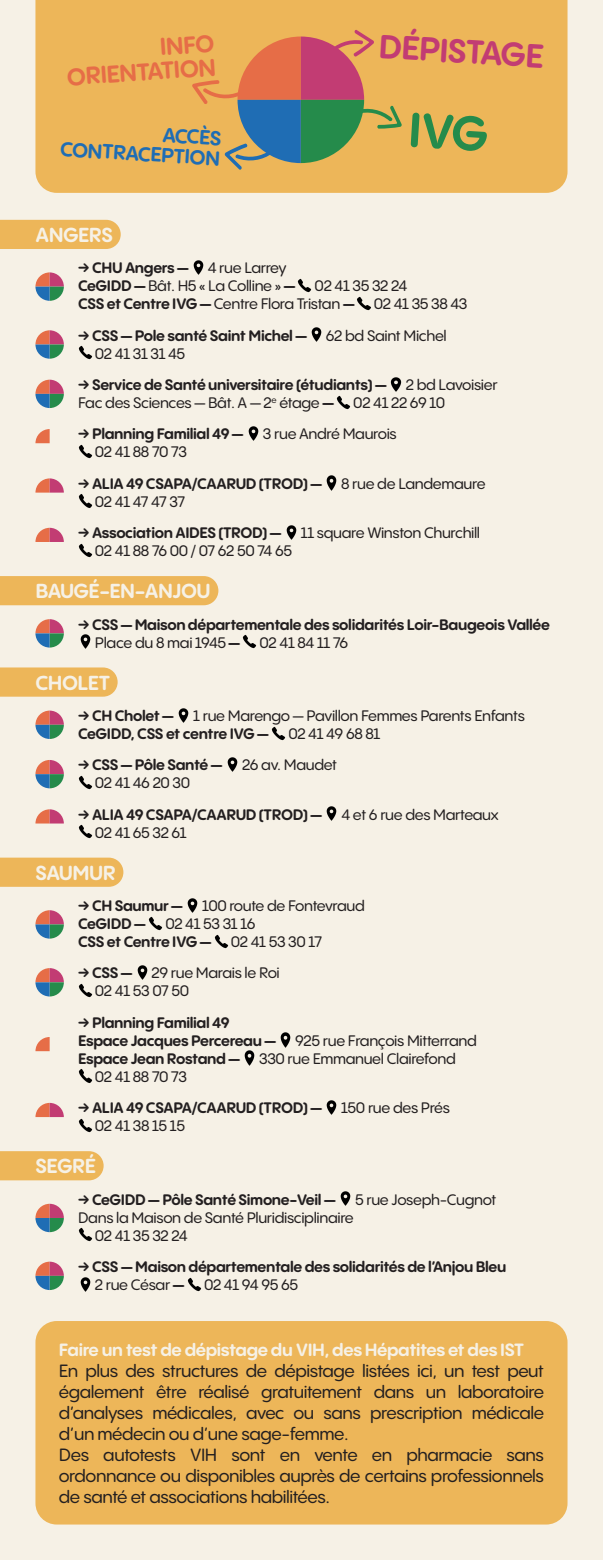
<style>
.page{position:relative;width:603px;height:1560px;background:#fff}
.page>*{position:absolute;margin:0;border:0;box-sizing:border-box;transform-origin:0 0}
.t1{font:700 33px "PP Pangram Sans Rounded";color:#c23c73}
.t2{font:700 24px/24px "PP Pangram Sans Rounded";color:#e66d47;text-align:right}
.t3{font:700 20px "PP Pangram Sans Rounded";letter-spacing:-.025em;color:#f6f1e6}
.t4{font:700 20px/19.8px "PP Pangram Sans Rounded";color:#1f6db4;text-align:right}
.t5{font:500 17.5px/21px "PP Pangram Sans Rounded";letter-spacing:-.025em;color:#231f20}
.t6{font:700 17.5px "PP Pangram Sans Rounded";letter-spacing:-.025em;color:#f6f1e6}
.t7{font:500 15px/18px "PP Pangram Sans Rounded";letter-spacing:-.025em;color:#231f20}
.t8{font:700 15px/18px "PP Pangram Sans Rounded";letter-spacing:-.025em;color:#231f20}
.s1{font-weight:700}
.s2{font-weight:500}
</style>
<div class="page">
<div style="left:0;top:0;width:602px;height:1559px;background:#f6f1e6"></div>
<div style="left:35px;top:0;width:532px;height:193px;background:#edb659"></div>
<svg style="left:192px;top:29px;width:210px;height:142px;background:#b89262"></svg>
<div style="left:0;top:220px;width:121px;height:29px;background:#edb659"></div>
<div style="left:0;top:576px;width:218px;height:29px;background:#edb659"></div>
<div style="left:0;top:667px;width:118px;height:29px;background:#edb659"></div>
<div style="left:0;top:857px;width:123px;height:29px;background:#edb659"></div>
<div style="left:0;top:1151px;width:104px;height:29px;background:#edb659"></div>
<svg style="left:35px;top:272px;width:29px;height:29px"></svg>
<img style="left:193px;top:260px;width:11px;height:14px">
<img style="left:297px;top:278px;width:15px;height:14px">
<img style="left:357px;top:296px;width:14px;height:14px">
<svg style="left:35px;top:330px;width:29px;height:28px"></svg>
<img style="left:311px;top:328px;width:11px;height:14px">
<img style="left:78px;top:346px;width:14px;height:14px">
<svg style="left:35px;top:379px;width:29px;height:29px"></svg>
<img style="left:390px;top:377px;width:12px;height:14px">
<img style="left:336px;top:395px;width:14px;height:14px">
<svg style="left:35px;top:429px;width:15px;height:14px"></svg>
<img style="left:248px;top:426px;width:11px;height:14px">
<img style="left:78px;top:444px;width:14px;height:14px">
<svg style="left:35px;top:478px;width:29px;height:14px"></svg>
<img style="left:326px;top:476px;width:11px;height:14px">
<img style="left:78px;top:494px;width:14px;height:14px">
<svg style="left:35px;top:527px;width:29px;height:15px"></svg>
<img style="left:286px;top:525px;width:11px;height:14px">
<img style="left:78px;top:543px;width:14px;height:14px">
<svg style="left:35px;top:619px;width:29px;height:28px"></svg>
<img style="left:80px;top:634px;width:11px;height:14px">
<img style="left:243px;top:634px;width:14px;height:14px">
<svg style="left:35px;top:710px;width:29px;height:29px"></svg>
<img style="left:178px;top:708px;width:11px;height:14px">
<img style="left:271px;top:726px;width:14px;height:14px">
<svg style="left:35px;top:760px;width:29px;height:28px"></svg>
<img style="left:227px;top:757px;width:11px;height:14px">
<img style="left:78px;top:775px;width:14px;height:14px">
<svg style="left:35px;top:809px;width:29px;height:14px"></svg>
<img style="left:326px;top:806px;width:11px;height:14px">
<img style="left:78px;top:824px;width:14px;height:14px">
<svg style="left:35px;top:910px;width:29px;height:28px"></svg>
<img style="left:187px;top:898px;width:11px;height:14px">
<img style="left:148px;top:916px;width:15px;height:14px">
<img style="left:214px;top:934px;width:14px;height:14px">
<svg style="left:35px;top:968px;width:29px;height:28px"></svg>
<img style="left:137px;top:965px;width:11px;height:14px">
<img style="left:78px;top:983px;width:14px;height:14px">
<svg style="left:35px;top:1037px;width:15px;height:14px"></svg>
<img style="left:280px;top:1032px;width:11px;height:14px">
<img style="left:244px;top:1050px;width:11px;height:14px">
<img style="left:78px;top:1069px;width:14px;height:13px">
<svg style="left:35px;top:1102px;width:29px;height:14px"></svg>
<img style="left:326px;top:1100px;width:11px;height:14px">
<img style="left:78px;top:1118px;width:14px;height:14px">
<svg style="left:35px;top:1203px;width:29px;height:28px"></svg>
<img style="left:340px;top:1191px;width:11px;height:14px">
<img style="left:78px;top:1227px;width:14px;height:14px">
<svg style="left:35px;top:1261px;width:29px;height:28px"></svg>
<img style="left:80px;top:1277px;width:11px;height:14px">
<img style="left:187px;top:1277px;width:14px;height:14px">
<div style="left:35px;top:1320px;width:532px;height:204px;background:#edb659;border-radius:21px"></div>
<div style="left:410px;top:112px;width:78px;height:40px;background:#edb659"></div>
<h2 class="t2" style="left:64px;top:41px;width:151px;rotate:-4deg">INFO<br>ORIENTATION</h2>
<h1 class="t1" style="left:380px;top:24px;width:167px;rotate:3deg">DÉPISTAGE</h1>
<h3 class="t4" style="left:62px;top:119px;width:162px;rotate:3deg">ACCÈS<br>CONTRACEPTION</h3>
<h3 class="t3" style="left:35px;top:221px;width:79px">ANGERS</h3>
<p class="t8" style="left:78px;top:258px;width:112px">→ CHU Angers —</p>
<p class="t7" style="left:78px;top:259px;width:219px;text-indent:130px">4 rue Larrey<br><span class="s1">CeGIDD —</span> Bât. H5 « La Colline » <span class="s1">—</span></p>
<p class="t7" style="left:78px;top:277px;width:331px;text-indent:236px">02 41 35 32 24<br><span class="s1">CSS et Centre IVG —</span> Centre Flora Tristan <span class="s1">—</span></p>
<p class="t7" style="left:373px;top:295px;width:95px">02 41 35 38 43</p>
<p class="t8" style="left:78px;top:326px;width:230px">→ CSS — Pole santé Saint Michel —</p>
<p class="t7" style="left:326px;top:326px;width:122px">62 bd Saint Michel</p>
<p class="t7" style="left:95px;top:344px;width:92px">02 41 31 31 45</p>
<p class="t8" style="left:78px;top:375px;width:310px">→ Service de Santé universitaire (étudiants) —</p>
<p class="t7" style="left:405px;top:375px;width:93px">2 bd Lavoisier</p>
<p class="t7" style="left:78px;top:393px;width:257px">Fac des Sciences — Bât. A — 2<sup>e</sup> étage <span class="s1">—</span></p>
<p class="t7" style="left:353px;top:393px;width:93px">02 41 22 69 10</p>
<p class="t8" style="left:78px;top:424px;width:167px">→ Planning Familial 49 —</p>
<p class="t7" style="left:263px;top:425px;width:135px">3 rue André Maurois</p>
<p class="t7" style="left:95px;top:443px;width:93px">02 41 88 70 73</p>
<p class="t8" style="left:78px;top:474px;width:245px">→ ALIA 49 CSAPA/CAARUD (TROD) —</p>
<p class="t7" style="left:341px;top:474px;width:146px">8 rue de Landemaure</p>
<p class="t7" style="left:95px;top:492px;width:91px">02 41 47 47 37</p>
<p class="t8" style="left:78px;top:523px;width:205px">→ Association AIDES (TROD) —</p>
<p class="t7" style="left:301px;top:523px;width:180px">11 square Winston Churchill</p>
<p class="t7" style="left:95px;top:541px;width:198px">02 41 88 76 00 / 07 62 50 74 65</p>
<h3 class="t3" style="left:35px;top:577px;width:177px">BAUGÉ-EN-ANJOU</h3>
<p class="t8" style="left:95px;top:614px;width:456px;text-indent:-17px">→ CSS — Maison départementale des solidarités Loir-Baugeois Vallée<br><span class="s2">Place du 8 mai 1945</span> —</p>
<p class="t7" style="left:259px;top:633px;width:90px">02 41 84 11 76</p>
<h3 class="t3" style="left:35px;top:668px;width:76px">CHOLET</h3>
<p class="t8" style="left:78px;top:706px;width:97px">→ CH Cholet —</p>
<p class="t7" style="left:193px;top:706px;width:333px">1 rue Marengo — Pavillon Femmes Parents Enfants</p>
<p class="t8" style="left:78px;top:724px;width:192px">CeGIDD, CSS et centre IVG —</p>
<p class="t7" style="left:288px;top:724px;width:93px">02 41 49 68 81</p>
<p class="t8" style="left:78px;top:755px;width:146px">→ CSS — Pôle Santé —</p>
<p class="t7" style="left:242px;top:755px;width:97px">26 av. Maudet</p>
<p class="t7" style="left:95px;top:773px;width:97px">02 41 46 20 30</p>
<p class="t8" style="left:78px;top:805px;width:245px">→ ALIA 49 CSAPA/CAARUD (TROD) —</p>
<p class="t7" style="left:341px;top:805px;width:159px">4 et 6 rue des Marteaux</p>
<p class="t7" style="left:95px;top:823px;width:93px">02 41 65 32 61</p>
<h3 class="t3" style="left:35px;top:858px;width:82px">SAUMUR</h3>
<p class="t8" style="left:78px;top:896px;width:106px">→ CH Saumur —</p>
<p class="t7" style="left:202px;top:896px;width:164px">100 route de Fontevraud</p>
<p class="t8" style="left:78px;top:914px;width:69px">CeGIDD —</p>
<p class="t7" style="left:165px;top:914px;width:92px">02 41 53 31 16</p>
<p class="t8" style="left:78px;top:932px;width:135px">CSS et Centre IVG —</p>
<p class="t7" style="left:231px;top:932px;width:93px">02 41 53 30 17</p>
<p class="t8" style="left:78px;top:963px;width:56px">→ CSS —</p>
<p class="t7" style="left:95px;top:963px;width:186px;text-indent:57px">29 rue Marais le Roi<br>02 41 53 07 50</p>
<p class="t8" style="left:78px;top:1013px;width:199px">→ Planning Familial 49<br>Espace Jacques Percereau —</p>
<p class="t7" style="left:295px;top:1031px;width:183px">925 rue François Mitterrand</p>
<p class="t8" style="left:78px;top:1049px;width:163px">Espace Jean Rostand —</p>
<p class="t7" style="left:259px;top:1049px;width:198px">330 rue Emmanuel Clairefond</p>
<p class="t7" style="left:95px;top:1067px;width:93px">02 41 88 70 73</p>
<p class="t8" style="left:78px;top:1098px;width:245px">→ ALIA 49 CSAPA/CAARUD (TROD) —</p>
<p class="t7" style="left:341px;top:1098px;width:110px">150 rue des Prés</p>
<p class="t7" style="left:95px;top:1116px;width:92px">02 41 38 15 15</p>
<h3 class="t3" style="left:35px;top:1152px;width:62px">SEGRÉ</h3>
<p class="t8" style="left:78px;top:1189px;width:259px">→ CeGIDD — Pôle Santé Simone-Veil —</p>
<p class="t7" style="left:355px;top:1189px;width:143px">5 rue Joseph-Cugnot</p>
<p class="t7" style="left:95px;top:1207px;width:260px;text-indent:-17px">Dans la Maison de Santé Pluridisciplinaire<br>02 41 35 32 24</p>
<p class="t8" style="left:95px;top:1257px;width:413px;text-indent:-17px">→ CSS — Maison départementale des solidarités de l’Anjou Bleu<br><span class="s2">2 rue César</span> —</p>
<p class="t7" style="left:204px;top:1275px;width:96px">02 41 94 95 65</p>
<p class="t6" style="left:59px;top:1337px;width:466px">Faire un test de dépistage du VIH, des Hépatites et des IST</p>
<p class="t5" style="left:59px;top:1359px;width:486px">En plus des structures de dépistage listées ici, un test peut également être réalisé gratuitement dans un laboratoire d’analyses médicales, avec ou sans prescription médicale d’un médecin ou d’une sage-femme.<br>Des autotests VIH sont en vente en pharmacie sans ordonnance ou disponibles auprès de certains professionnels de santé et associations habilitées.</p>
</div>
